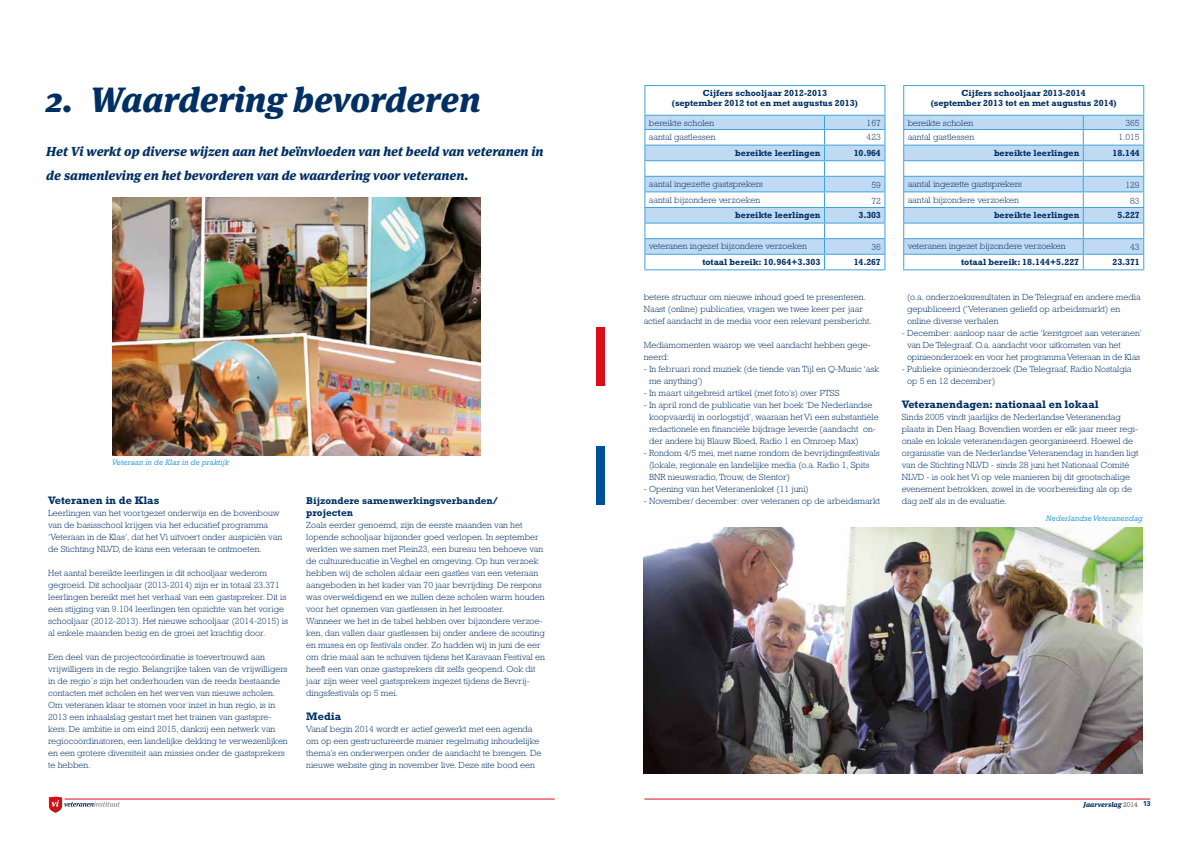
<style>
.page{position:relative;width:1191px;height:842px;background:#fff}
.page>*{position:absolute;margin:0;border:0;box-sizing:border-box;transform-origin:0 0}
.t1{font:italic 900 35px "Meta Serif OT";color:#003063}
.t2{font:italic 900 13px/24px "Meta Serif OT";color:#003063}
.t3{font:700 11px "Rockwell Std";color:#003063}
.t4{font:700 10px/12px "Rockwell Std";color:#003063}
.t5{font:300 9px/12px "Rockwell Std";color:#003063}
.t6{font:700 9px/10px "Rockwell Std";color:#003063;text-align:center}
.t7{font:italic 8px "Rockwell Std";color:#3ea3dc}
.t8{font:italic 900 7px "Meta Serif OT";color:#003063}
.s1{font-family:"Rockwell Std";font-weight:400;font-style:normal;color:#706f6f}
.s2{font-family:"Univers LT";font-weight:700;font-style:normal}
</style>
<div class="page">
<img style="left:48px;top:796px;width:10px;height:10px">
<svg style="left:49px;top:797px;width:71px;height:16px"></svg>
<hr style="left:64px;top:799px;width:491px;height:1px;background:#dc0d15">
<hr style="left:644px;top:799px;width:506px;height:1px;background:#dc0d15">
<div style="left:596px;top:327px;width:8px;height:59px;background:#dc0d15"></div>
<div style="left:596px;top:446px;width:8px;height:59px;background:#004f9f"></div>
<img style="left:112px;top:198px;width:368px;height:258px">
<hr style="left:644px;top:85px;width:180px;height:1px;background:#3ea3dc">
<hr style="left:824px;top:85px;width:61px;height:1px;background:#3ea3dc">
<svg style="left:644px;top:86px;width:241px;height:183px"></svg>
<hr style="left:644px;top:269px;width:180px;height:1px;background:#3ea3dc">
<hr style="left:824px;top:269px;width:61px;height:1px;background:#3ea3dc">
<hr style="left:903px;top:85px;width:180px;height:1px;background:#3ea3dc">
<hr style="left:1083px;top:85px;width:61px;height:1px;background:#3ea3dc">
<svg style="left:903px;top:86px;width:241px;height:183px"></svg>
<hr style="left:903px;top:269px;width:180px;height:1px;background:#3ea3dc">
<hr style="left:1083px;top:269px;width:61px;height:1px;background:#3ea3dc">
<img style="left:644px;top:527px;width:498px;height:247px">
<h1 class="t1" style="left:46px;top:77px;width:436px">2. Waardering bevorderen</h1>
<h2 class="t2" style="left:46px;top:139px;width:499px">Het Vi werkt op diverse wijzen aan het beïnvloeden van het beeld van veteranen in de samenleving en het bevorderen van de waardering voor veteranen.</h2>
<p class="t6" style="left:672px;top:88px;width:187px">Cijfers schooljaar 2012-2013<br>(september 2012 tot en met augustus 2013)</p>
<p class="t5" style="left:649px;top:117px;width:67px">bereikte scholen</p>
<p class="t5" style="left:866px;top:117px;width:16px">167</p>
<p class="t5" style="left:649px;top:131px;width:68px">aantal gastlessen</p>
<p class="t5" style="left:866px;top:131px;width:16px">423</p>
<p class="t6" style="left:735px;top:148px;width:87px">bereikte leerlingen</p>
<p class="t6" style="left:853px;top:148px;width:29px">10.964</p>
<p class="t5" style="left:649px;top:178px;width:116px">aantal ingezette gastsprekers</p>
<p class="t5" style="left:871px;top:179px;width:11px">59</p>
<p class="t5" style="left:649px;top:193px;width:113px">aantal bijzondere verzoeken</p>
<p class="t5" style="left:871px;top:194px;width:11px">72</p>
<p class="t6" style="left:735px;top:210px;width:87px">bereikte leerlingen</p>
<p class="t6" style="left:858px;top:210px;width:24px">3.303</p>
<p class="t5" style="left:649px;top:240px;width:159px">veteranen ingezet bijzondere verzoeken</p>
<p class="t5" style="left:871px;top:241px;width:11px">36</p>
<p class="t6" style="left:702px;top:257px;width:120px">totaal bereik: 10.964+3.303</p>
<p class="t6" style="left:853px;top:257px;width:29px">14.267</p>
<p class="t6" style="left:930px;top:88px;width:187px">Cijfers schooljaar 2013-2014<br>(september 2013 tot en met augustus 2014)</p>
<p class="t5" style="left:907px;top:117px;width:67px">bereikte scholen</p>
<p class="t5" style="left:1125px;top:117px;width:16px">365</p>
<p class="t5" style="left:907px;top:131px;width:68px">aantal gastlessen</p>
<p class="t5" style="left:1118px;top:131px;width:23px">1.015</p>
<p class="t6" style="left:994px;top:148px;width:87px">bereikte leerlingen</p>
<p class="t6" style="left:1112px;top:148px;width:29px">18.144</p>
<p class="t5" style="left:907px;top:178px;width:116px">aantal ingezette gastsprekers</p>
<p class="t5" style="left:1125px;top:179px;width:16px">129</p>
<p class="t5" style="left:907px;top:193px;width:113px">aantal bijzondere verzoeken</p>
<p class="t5" style="left:1130px;top:194px;width:11px">83</p>
<p class="t6" style="left:994px;top:210px;width:87px">bereikte leerlingen</p>
<p class="t6" style="left:1117px;top:210px;width:24px">5.227</p>
<p class="t5" style="left:907px;top:240px;width:159px">veteranen ingezet bijzondere verzoeken</p>
<p class="t5" style="left:1130px;top:241px;width:11px">43</p>
<p class="t6" style="left:961px;top:257px;width:120px">totaal bereik: 18.144+5.227</p>
<p class="t6" style="left:1112px;top:257px;width:29px">23.371</p>
<p class="t5" style="left:907px;top:291px;width:235px">(o.a. onderzoeksresultaten in De Telegraaf en andere media gepubliceerd (‘Veteranen geliefd op arbeidsmarkt) en online diverse verhalen</p>
<p class="t5" style="left:907px;top:327px;width:236px;text-indent:-5px">- December: aanloop naar de actie ‘kerstgroet aan veteranen’ van De Telegraaf. O.a. aandacht voor uitkomsten van het opinieonderzoek en voor het programma Veteraan in de Klas</p>
<p class="t5" style="left:907px;top:363px;width:226px;text-indent:-5px">- Publieke opinieonderzoek (De Telegraaf, Radio Nostalgia op 5 en 12 december)</p>
<p class="t3" style="left:901px;top:398px;width:198px">Veteranendagen: nationaal en lokaal</p>
<p class="t5" style="left:901px;top:411px;width:238px">Sinds 2005 vindt jaarlijks de Nederlandse Veteranendag plaats in Den Haag. Bovendien worden er elk jaar meer regi&shy;onale en lokale veteranendagen georganiseerd. Hoewel de organisatie van de Nederlandse Veteranendag in handen ligt van de Stichting NLVD - sinds 28 juni het Nationaal Comité NLVD - is ook het Vi op vele manieren bij dit grootschalige evenement betrokken, zowel in de voorbereiding als op de</p>
<p class="t5" style="left:643px;top:291px;width:230px">betere structuur om nieuwe inhoud goed te presenteren.<br>Naast (online) publicaties, vragen we twee keer per jaar actief aandacht in de media voor een relevant persbericht.</p>
<p class="t5" style="left:643px;top:339px;width:229px">Mediamomenten waarop we veel aandacht hebben gege&shy;neerd:</p>
<p class="t5" style="left:649px;top:363px;width:232px;text-indent:-5px">- In februari rond muziek (de tiende van Tijl en Q-Music ‘ask me anything’)</p>
<p class="t5" style="left:643px;top:387px;width:197px">- In maart uitgebreid artikel (met foto’s) over PTSS</p>
<p class="t5" style="left:649px;top:399px;width:231px;text-indent:-5px">- In april rond de publicatie van het boek ‘De Nederlandse koopvaardij in oorlogstijd’, waaraan het Vi een substantiële redactionele en financiële bijdrage leverde (aandacht on&shy;der andere bij Blauw Bloed, Radio 1 en Omroep Max)</p>
<p class="t5" style="left:649px;top:447px;width:232px;text-indent:-5px">- Rondom 4/5 mei, met name rondom de bevrijdingsfestivals (lokale, regionale en landelijke media (o.a. Radio 1, Spits<br>BNR nieuwsradio, Trouw, de Stentor)</p>
<p class="t5" style="left:643px;top:483px;width:167px">- Opening van het Veteranenloket (11 juni)</p>
<p class="t5" style="left:643px;top:495px;width:238px">- November/ december: over veteranen op de arbeidsmarkt</p>
<p class="t7" style="left:112px;top:458px;width:118px">Veteraan in de Klas in de praktijk</p>
<p class="t3" style="left:48px;top:494px;width:113px">Veteranen in de Klas</p>
<p class="t5" style="left:901px;top:495px;width:106px">dag zelf als in de evaluatie.</p>
<p class="t5" style="left:48px;top:507px;width:235px">Leerlingen van het voortgezet onderwijs en de bovenbouw van de basisschool krijgen via het educatief programma ‘Veteraan in de Klas’, dat het Vi uitvoert onder auspiciën van de Stichting NLVD, de kans een veteraan te ontmoeten.</p>
<p class="t5" style="left:48px;top:567px;width:241px">Het aantal bereikte leerlingen is dit schooljaar wederom gegroeid. Dit schooljaar (2013-2014) zijn er in totaal 23.371 leerlingen bereikt met het verhaal van een gastspreker. Dit is een stijging van 9.104 leerlingen ten opzichte van het vorige schooljaar (2012-2013). Het nieuwe schooljaar (2014-2015) is al enkele maanden bezig en de groei zet krachtig door.</p>
<p class="t5" style="left:48px;top:651px;width:241px">Een deel van de projectcoördinatie is toevertrouwd aan vrijwilligers in de regio. Belangrijke taken van de vrijwilligers in de regio´s zijn het onderhouden van de reeds bestaande contacten met scholen en het werven van nieuwe scholen.<br>Om veteranen klaar te stomen voor inzet in hun regio, is in 2013 een inhaalslag gestart met het trainen van gastspre&shy;kers. De ambitie is om eind 2015, dankzij een netwerk van regiocoördinatoren, een landelijke dekking te verwezenlijken en een grotere diversiteit aan missies onder de gastsprekers te hebben.</p>
<p class="t4" style="left:306px;top:494px;width:193px">Bijzondere samenwerkingsverbanden/ projecten</p>
<p class="t5" style="left:306px;top:519px;width:240px">Zoals eerder genoemd, zijn de eerste maanden van het lopende schooljaar bijzonder goed verlopen. In september werkten we samen met Plein23, een bureau ten behoeve van de cultuureducatie in Veghel en omgeving. Op hun verzoek hebben wij de scholen aldaar een gastles van een veteraan aangeboden in het kader van 70 jaar bevrijding. De respons was overweldigend en we zullen deze scholen warm houden voor het opnemen van gastlessen in het lesrooster.<br>Wanneer we het in de tabel hebben over bijzondere verzoe&shy;ken, dan vallen daar gastlessen bij onder andere de scouting en musea en op festivals onder. Zo hadden wij in juni de eer om drie maal aan te schuiven tijdens het Karavaan Festival en heeft een van onze gastsprekers dit zelfs geopend. Ook dit jaar zijn weer veel gastsprekers ingezet tijdens de Bevrij&shy;dingsfestivals op 5 mei.</p>
<p class="t3" style="left:306px;top:710px;width:36px">Media</p>
<p class="t5" style="left:306px;top:723px;width:237px">Vanaf begin 2014 wordt er actief gewerkt met een agenda om op een gestructureerde manier regelmatig inhoudelijke thema’s en onderwerpen onder de aandacht te brengen. De nieuwe website ging in november live. Deze site bood een</p>
<p class="t7" style="left:1045px;top:514px;width:98px">Nederlandse Veteranendag</p>
<p class="t8" style="left:1083px;top:800px;width:69px">Jaarverslag <span class="s1">2014</span> <span class="s2">13</span></p>
</div>
